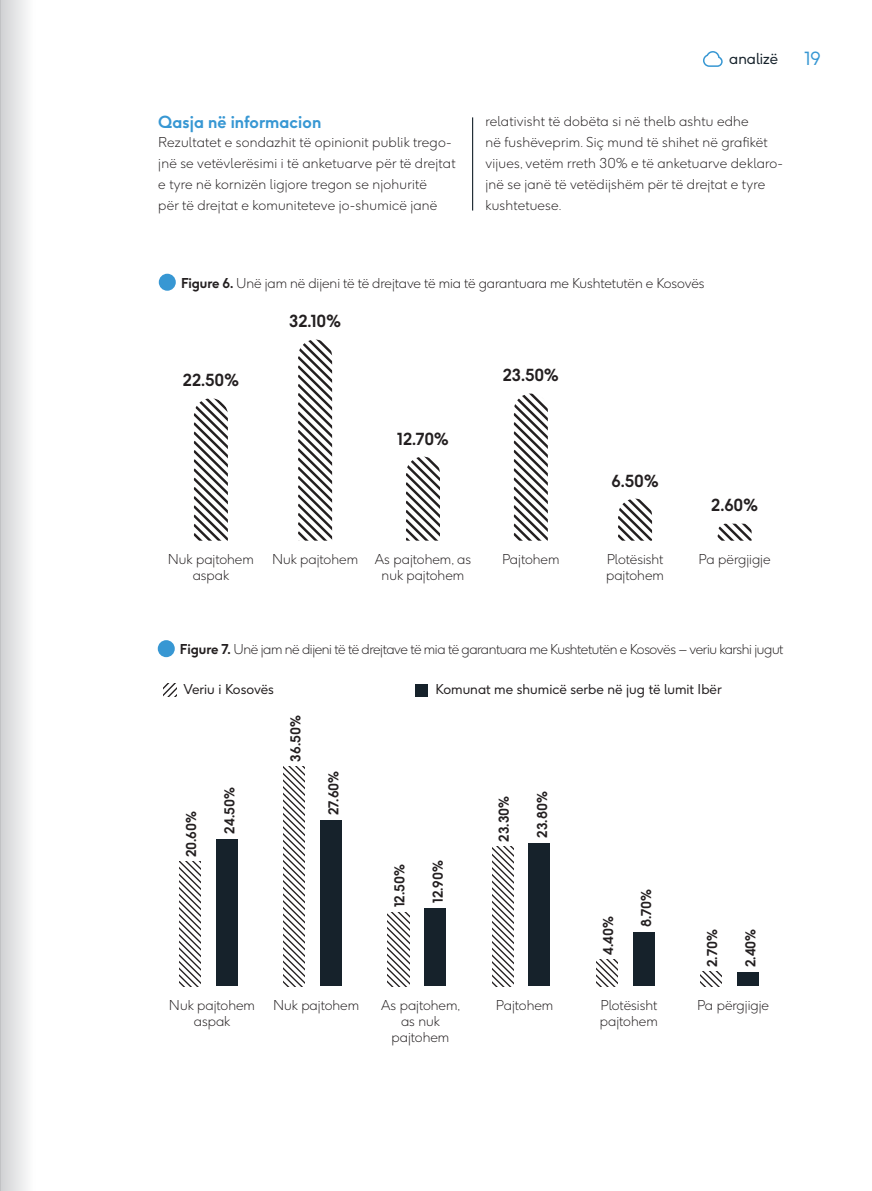
<style>
.page{position:relative;width:872px;height:1191px;background:#fff}
.page>*{position:absolute;margin:0;border:0;box-sizing:border-box;transform-origin:0 0}
.t1{font:18px "F37 Ginger Pro";color:#3797d3}
.t2{font:700 16.5px "F37 Ginger Pro";letter-spacing:-.005em;color:#231f20}
.t3{font:700 16.5px "F37 Ginger Pro";letter-spacing:.005em;color:#3797d3}
.t4{font:15px "F37 Ginger Pro";color:#16222b}
.t5{font:300 13.5px/20.9px "F37 Ginger Pro";color:#231f20}
.t6{font:300 13.5px "F37 Ginger Pro";letter-spacing:-.03em;color:#231f20}
.t7{font:700 13.5px "F37 Ginger Pro";color:#231f20}
.t8{font:13.5px "F37 Ginger Pro";color:#231f20}
.s1{font-weight:700}
</style>
<div class="page">
<svg style="left:703px;top:51px;width:19px;height:16px"></svg>
<hr style="left:472px;top:117px;width:1px;height:93px;background:#16222b">
<div style="left:159px;top:274px;width:17px;height:17px;background:#3797d3;border-radius:50%"></div>
<svg style="left:194px;top:398px;width:34px;height:142px"></svg>
<svg style="left:298px;top:339px;width:34px;height:201px"></svg>
<svg style="left:406px;top:456px;width:34px;height:84px"></svg>
<svg style="left:514px;top:393px;width:34px;height:147px"></svg>
<svg style="left:618px;top:498px;width:34px;height:42px"></svg>
<svg style="left:717px;top:523px;width:34px;height:17px"></svg>
<div style="left:158px;top:640px;width:17px;height:17px;background:#3797d3;border-radius:50%"></div>
<svg style="left:164px;top:684px;width:12px;height:12px"></svg>
<div style="left:415px;top:684px;width:13px;height:13px;background:#16222b"></div>
<svg style="left:179px;top:861px;width:22px;height:125px"></svg>
<div style="left:216px;top:839px;width:21px;height:147px;background:#16222b"></div>
<svg style="left:284px;top:766px;width:21px;height:220px"></svg>
<div style="left:320px;top:820px;width:22px;height:166px;background:#16222b"></div>
<svg style="left:388px;top:912px;width:21px;height:74px"></svg>
<div style="left:424px;top:908px;width:22px;height:78px;background:#16222b"></div>
<svg style="left:492px;top:846px;width:21px;height:140px"></svg>
<div style="left:529px;top:843px;width:21px;height:143px;background:#16222b"></div>
<svg style="left:596px;top:959px;width:21px;height:27px"></svg>
<div style="left:633px;top:933px;width:21px;height:53px;background:#16222b"></div>
<svg style="left:700px;top:971px;width:21px;height:15px"></svg>
<div style="left:737px;top:972px;width:21px;height:14px;background:#16222b"></div>
<div style="left:0;top:0;width:36px;height:1191px;background:linear-gradient(to right,#d0d1d3,#fff)"></div>
<hr style="left:0;top:0;width:1px;height:1191px;background:#bcbdc0">
<p class="t3" style="left:158px;top:111px;width:164px">Qasja në informacion</p>
<p class="t5" style="left:158px;top:132px;width:299px">Rezultatet e sondazhit të opinionit publik trego&shy;jnë se vetëvlerësimi i të anketuarve për të drejtat e tyre në kornizën ligjore tregon se njohuritë<br>për të drejtat e komuniteteve jo-shumicë janë</p>
<p class="t4" style="left:729px;top:49px;width:50px">analizë</p>
<h1 class="t1" style="left:804px;top:47px;width:18px">19</h1>
<p class="t5" style="left:485px;top:111px;width:299px">relativisht të dobëta si në thelb ashtu edhe<br>në fushëveprim. Siç mund të shihet në grafikët vijues, vetëm rreth 30% e të anketuarve deklaro&shy;jnë se janë të vetëdijshëm për të drejtat e tyre kushtetuese.</p>
<p class="t5" style="left:181px;top:272px;width:525px"><span class="s1">Figure 6.</span> Unë jam në dijeni të të drejtave të mia të garantuara me Kushtetutën e Kosovës</p>
<p class="t2" style="left:183px;top:369px;width:57px">22.50%</p>
<p class="t2" style="left:289px;top:311px;width:53px">32.10%</p>
<p class="t2" style="left:397px;top:428px;width:53px">12.70%</p>
<p class="t2" style="left:503px;top:365px;width:57px">23.50%</p>
<p class="t2" style="left:611px;top:470px;width:48px">6.50%</p>
<p class="t2" style="left:711px;top:494px;width:48px">2.60%</p>
<p class="t5" style="left:168px;top:550px;width:87px;line-height:16.2px;text-align:center">Nuk pajtohem aspak</p>
<p class="t5" style="left:381px;top:550px;width:91px;line-height:16.2px;text-indent:-109px">Nuk pajtohem As pajtohem, as nuk pajtohem</p>
<p class="t5" style="left:502px;top:548px;width:59px">Pajtohem</p>
<p class="t5" style="left:606px;top:550px;width:59px;line-height:16.2px">Plotësisht pajtohem</p>
<p class="t5" style="left:698px;top:548px;width:73px">Pa përgjigje</p>
<p class="t6" style="left:180px;top:641px;width:605px"><span class="s1">Figure 7.</span> Unë jam në dijeni të të drejtave të mia të garantuara me Kushtetutën e Kosovës – veriu karshi jugut</p>
<p class="t8" style="left:183px;top:680px;width:92px">Veriu i Kosovës</p>
<p class="t8" style="left:435px;top:680px;width:287px">Komunat me shumicë serbe në jug të lumit Ibër</p>
<p class="t7" style="left:182px;top:857px;width:48px;rotate:-90deg">20.60%</p>
<p class="t7" style="left:221px;top:833px;width:48px;rotate:-90deg">24.50%</p>
<p class="t7" style="left:287px;top:761px;width:48px;rotate:-90deg">36.50%</p>
<p class="t7" style="left:325px;top:815px;width:46px;rotate:-90deg">27.60%</p>
<p class="t7" style="left:391px;top:907px;width:45px;rotate:-90deg">12.50%</p>
<p class="t7" style="left:429px;top:903px;width:44px;rotate:-90deg">12.90%</p>
<p class="t5" style="left:169px;top:996px;width:87px;line-height:16.2px;text-align:center">Nuk pajtohem aspak</p>
<p class="t5" style="left:273px;top:994px;width:87px">Nuk pajtohem</p>
<p class="t5" style="left:381px;top:996px;width:81px;line-height:16.2px;text-align:center">As pajtohem, as nuk pajtohem</p>
<p class="t7" style="left:495px;top:841px;width:47px;rotate:-90deg">23.30%</p>
<p class="t7" style="left:533px;top:837px;width:48px;rotate:-90deg">23.80%</p>
<p class="t5" style="left:496px;top:994px;width:59px">Pajtohem</p>
<p class="t7" style="left:599px;top:955px;width:41px;rotate:-90deg">4.40%</p>
<p class="t7" style="left:637px;top:927px;width:40px;rotate:-90deg">8.70%</p>
<p class="t5" style="left:600px;top:996px;width:59px;line-height:16.2px">Plotësisht pajtohem</p>
<p class="t7" style="left:703px;top:967px;width:39px;rotate:-90deg">2.70%</p>
<p class="t7" style="left:741px;top:967px;width:40px;rotate:-90deg">2.40%</p>
<p class="t5" style="left:697px;top:994px;width:73px">Pa përgjigje</p>
</div>
